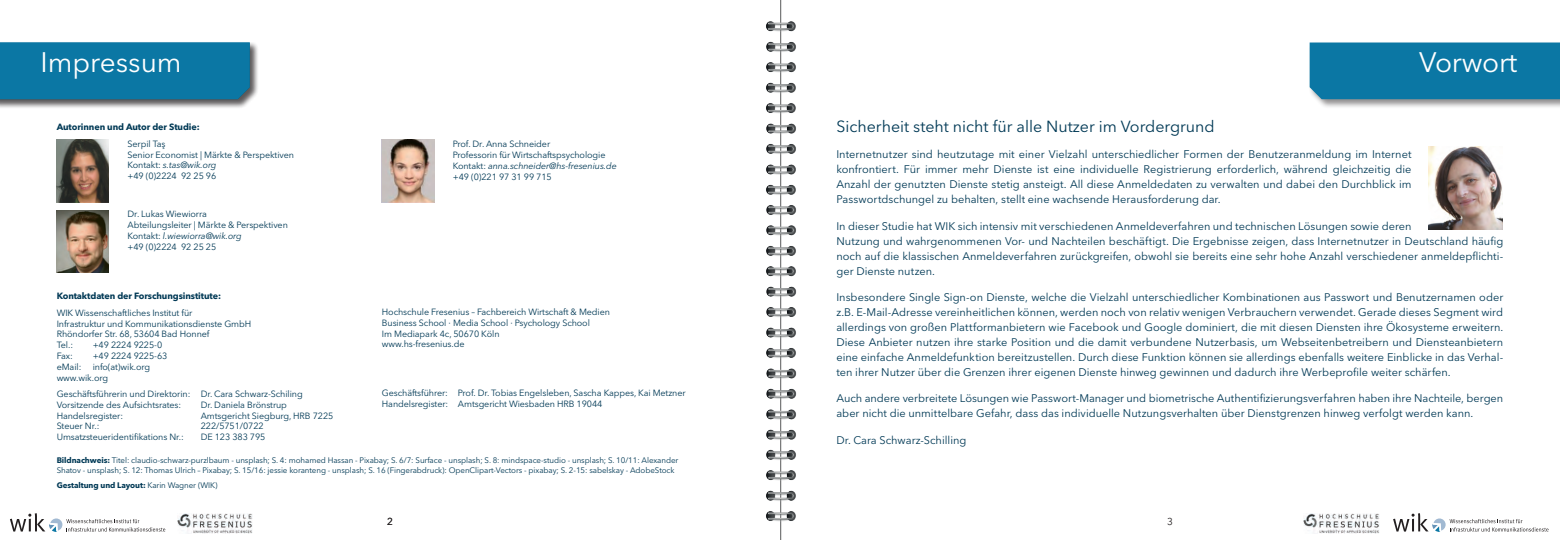
<style>
.page{position:relative;width:1560px;height:540px;background:#fff}
.page>*{position:absolute;margin:0;border:0;box-sizing:border-box;transform-origin:0 0}
.t1{font:28px "Avenir Next LT Pro";letter-spacing:-.005em;color:#fff}
.t2{font:16px "Avenir Next LT Pro";color:#003955}
.t3{font:11px/15px "Avenir Next LT Pro";color:#003955;text-align:justify}
.t4{font:10px "Avenir Next LT Pro";color:#231f20}
.t5{font:9px/10.8px "Avenir Next LT Pro";letter-spacing:-.01em;color:#003955}
.t6{font:700 9px "Avenir Next LT Pro";letter-spacing:-.01em;color:#003955}
.t7{font:8px/9.6px "Avenir Next LT Pro";letter-spacing:-.01em;color:#003955}
.t8{font:700 8px "Avenir Next LT Pro";letter-spacing:-.01em;color:#003955}
.s1{font-style:italic}
.s2{font-weight:700}
.s3{font-weight:400}
</style>
<div class="page">
<svg style="left:1393px;top:513px;width:155px;height:19px"></svg>
<img style="left:1303px;top:513px;width:76px;height:20px">
<svg style="left:10px;top:513px;width:155px;height:19px"></svg>
<img style="left:177px;top:513px;width:76px;height:20px">
<div style="left:1308px;top:41px;width:252px;height:68px;background:#231f20;opacity:.5"></div>
<div style="left:1309px;top:43px;width:251px;height:56px;background:#0b77a4"></div>
<hr style="left:780px;top:0;width:1px;height:540px;background:#57585a">
<img style="left:766px;top:0;width:31px;height:532px">
<div style="left:0;top:41px;width:259px;height:68px;background:#231f20;opacity:.5"></div>
<div style="left:0;top:43px;width:250px;height:56px;background:#0b77a4"></div>
<img style="left:57px;top:140px;width:52px;height:62px">
<img style="left:382px;top:140px;width:52px;height:62px">
<img style="left:57px;top:210px;width:52px;height:62px">
<img style="left:1428px;top:147px;width:74px;height:83px">
<h1 class="t1" style="left:40px;top:46px;width:143px">Impressum</h1>
<p class="t6" style="left:57px;top:122px;width:145px">Autorinnen und Autor der Studie:</p>
<p class="t5" style="left:128px;top:138px;width:168px">Serpil Taş<br>Senior Economist | Märkte &amp; Perspektiven<br>Kontakt: <span class="s1">s.tas@wik.org<br></span>+49 (0)2224 92 25 96</p>
<p class="t5" style="left:128px;top:209px;width:162px">Dr. Lukas Wiewiorra<br>Abteilungsleiter | Märkte &amp; Perspektiven<br>Kontakt: <span class="s1">l.wiewiorra@wik.org<br></span>+49 (0)2224 92 25 25</p>
<p class="t6" style="left:57px;top:291px;width:166px">Kontaktdaten der Forschungsinstitute:</p>
<p class="t5" style="left:57px;top:307px;width:196px">WIK Wissenschaftliches Institut für<br>Infrastruktur und Kommunikationsdienste GmbH<br>Rhöndorfer Str. 68, 53604 Bad Honnef<br>Tel.:</p>
<p class="t5" style="left:93px;top:340px;width:71px">+49 2224 9225-0</p>
<p class="t5" style="left:57px;top:350px;width:18px">Fax:</p>
<p class="t5" style="left:93px;top:350px;width:76px">+49 2224 9225-63</p>
<p class="t5" style="left:57px;top:361px;width:26px">eMail:</p>
<p class="t5" style="left:57px;top:361px;width:95px;text-indent:36px">info(at)wik.org www.wik.org</p>
<p class="t5" style="left:57px;top:388px;width:247px">Geschäftsführerin und Direktorin: Dr. Cara Schwarz-Schiling<br>Vorsitzende des Aufsichtsrates:</p>
<p class="t5" style="left:201px;top:399px;width:88px">Dr. Daniela Brönstrup</p>
<p class="t5" style="left:57px;top:410px;width:68px">Handelsregister:</p>
<p class="t5" style="left:201px;top:410px;width:134px">Amtsgericht Siegburg, HRB 7225</p>
<p class="t5" style="left:57px;top:421px;width:44px">Steuer Nr.:</p>
<p class="t5" style="left:201px;top:421px;width:64px">222/5751/0722</p>
<p class="t5" style="left:57px;top:432px;width:129px">Umsatzsteueridentifikations Nr.:</p>
<p class="t5" style="left:201px;top:432px;width:66px">DE 123 383 795</p>
<p class="t5" style="left:453px;top:139px;width:165px">Prof. Dr. Anna Schneider<br>Professorin für Wirtschaftspsychologie Kontakt: <span class="s1">anna.schneider@hs-fresenius.de </span>+49 (0)221 97 31 99 715</p>
<p class="t5" style="left:382px;top:306px;width:230px">Hochschule Fresenius – Fachbereich Wirtschaft &amp; Medien Business School · Media School · Psychology School<br>Im Mediapark 4c, 50670 Köln<br>www.hs-fresenius.de</p>
<p class="t5" style="left:382px;top:388px;width:305px">Geschäftsführer: Prof. Dr. Tobias Engelsleben, Sascha Kappes, Kai Metzner<br>Handelsregister: Amtsgericht Wiesbaden HRB 19044</p>
<p class="t7" style="left:57px;top:456px;width:623px"><span class="s2">Bildnachweis:</span> Titel: claudio-schwarz-purzlbaum - unsplash; S. 4: mohamed Hassan - Pixabay; S. 6/7: Surface - unsplash; S. 8: mindspace-studio - unsplash; S. 10/11: Alexander<br>Shatov - unsplash; S. 12: Thomas Ulrich – Pixabay; S. 15/16: jessie koranteng - unsplash; S. 16 (Fingerabdruck): OpenClipart-Vectors - pixabay; S. 2-15: sabelskay - AdobeStock</p>
<p class="t8" style="left:57px;top:480px;width:162px">Gestaltung und Layout: <span class="s3">Karin Wagner (WIK)</span></p>
<h1 class="t1" style="left:1419px;top:46px;width:100px">Vorwort</h1>
<h2 class="t2" style="left:836px;top:117px;width:380px">Sicherheit steht nicht für alle Nutzer im Vordergrund</h2>
<p class="t3" style="left:836px;top:147px;width:577px">Internetnutzer sind heutzutage mit einer Vielzahl unterschiedlicher Formen der Benutzeranmeldung im Internet konfrontiert. Für immer mehr Dienste ist eine individuelle Registrierung erforderlich, während gleichzeitig die Anzahl der genutzten Dienste stetig ansteigt. All diese Anmeldedaten zu verwalten und dabei den Durchblick im Passwortdschungel zu behalten, stellt eine wachsende Herausforderung dar.</p>
<p class="t3" style="left:836px;top:218px;width:668px;text-align:left">In dieser Studie hat WIK sich intensiv mit verschiedenen Anmeldeverfahren und technischen Lösungen sowie deren<br>Nutzung und wahrgenommenen Vor- und Nachteilen beschäftigt. Die Ergebnisse zeigen, dass Internetnutzer in Deutschland häufig noch auf die klassischen Anmeldeverfahren zurückgreifen, obwohl sie bereits eine sehr hohe Anzahl verschiedener anmeldepflichti&shy;ger Dienste nutzen.</p>
<p class="t3" style="left:836px;top:290px;width:668px">Insbesondere Single Sign-on Dienste, welche die Vielzahl unterschiedlicher Kombinationen aus Passwort und Benutzernamen oder z.B. E-Mail-Adresse vereinheitlichen können, werden noch von relativ wenigen Verbrauchern verwendet. Gerade dieses Segment wird allerdings von großen Plattformanbietern wie Facebook und Google dominiert, die mit diesen Diensten ihre Ökosysteme erweitern.<br>Diese Anbieter nutzen ihre starke Position und die damit verbundene Nutzerbasis, um Webseitenbetreibern und Diensteanbietern eine einfache Anmeldefunktion bereitzustellen. Durch diese Funktion können sie allerdings ebenfalls weitere Einblicke in das Verhal&shy;ten ihrer Nutzer über die Grenzen ihrer eigenen Dienste hinweg gewinnen und dadurch ihre Werbeprofile weiter schärfen.</p>
<p class="t3" style="left:836px;top:391px;width:668px">Auch andere verbreitete Lösungen wie Passwort-Manager und biometrische Authentifizierungsverfahren haben ihre Nachteile, bergen aber nicht die unmittelbare Gefahr, dass das individuelle Nutzungsverhalten über Dienstgrenzen hinweg verfolgt werden kann.</p>
<p class="t3" style="left:836px;top:432px;width:131px">Dr. Cara Schwarz-Schilling</p>
<p class="t4" style="left:387px;top:516px;width:7px">2</p>
<p class="t4" style="left:1167px;top:516px;width:7px">3</p>
</div>
